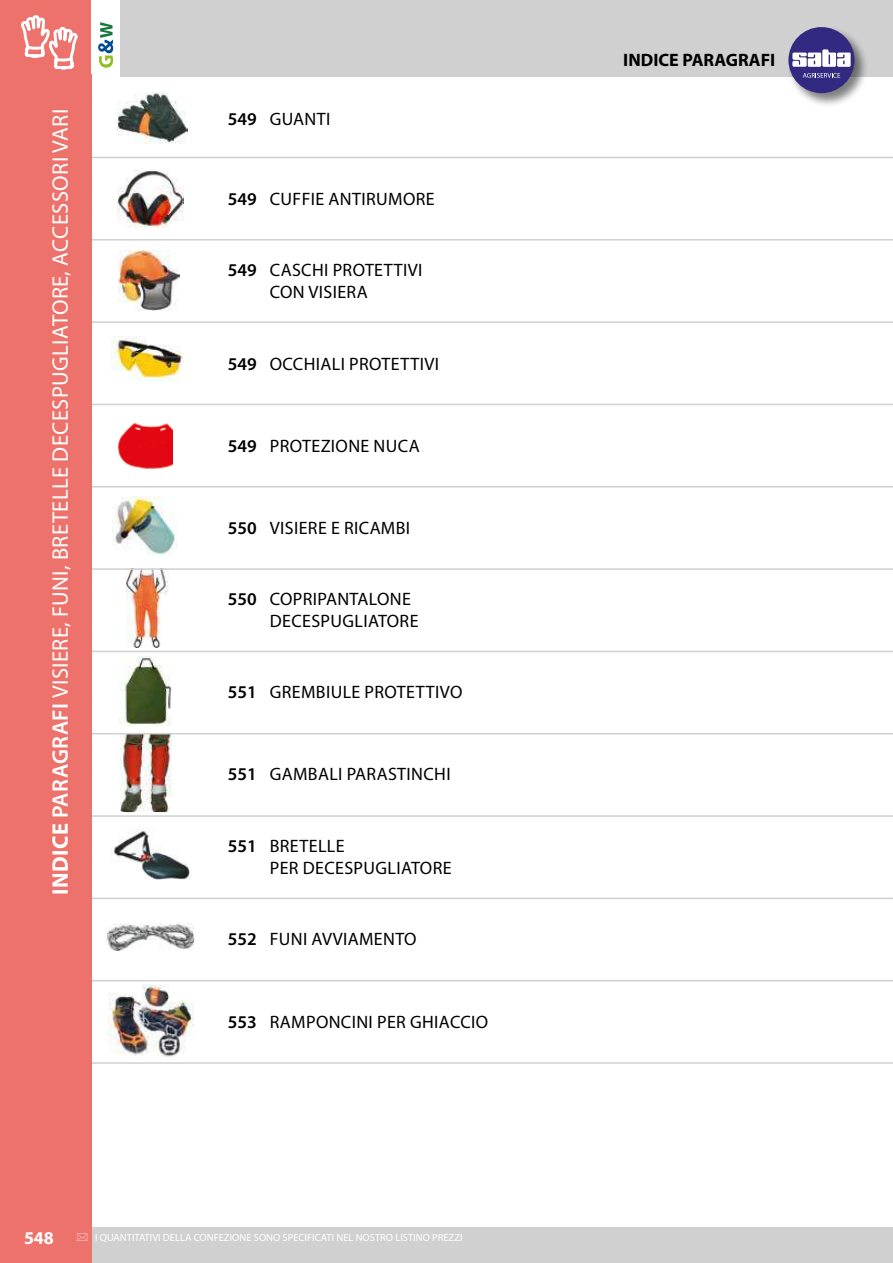
<style>
.page{position:relative;width:893px;height:1263px;background:#fff}
.page>*{position:absolute;margin:0;border:0;box-sizing:border-box;transform-origin:0 0}
.t1{font:22.5px "Myriad Pro";letter-spacing:.02em;color:#fff}
.t2{font:18px/22.5px "Myriad Pro";letter-spacing:.02em;color:#000}
.t3{font:700 18px "Myriad Pro";color:#000}
.t4{font:700 18px "Myriad Pro";color:#fff}
.t5{font:10.5px "Myriad Pro";color:#fff}
.s1{font-weight:700}
.s2{font-weight:600}
</style>
<div class="page">
<div style="left:0;top:1227px;width:893px;height:36px;background:#d0d0d0"></div>
<div style="left:0;top:0;width:893px;height:77px;background:#d0d0d0"></div>
<div style="left:0;top:0;width:91px;height:77px;background:#ee726c"></div>
<div style="left:0;top:1227px;width:91px;height:36px;background:#ee726c"></div>
<div style="left:91px;top:0;width:29px;height:77px;background:#fff"></div>
<svg style="left:98px;top:22px;width:15px;height:46px"></svg>
<svg style="left:21px;top:15px;width:57px;height:54px"></svg>
<hr style="left:91px;top:321px;width:802px;height:2px;background:#d0d0d0">
<hr style="left:91px;top:651px;width:802px;height:1px;background:#d0d0d0">
<hr style="left:91px;top:898px;width:802px;height:1px;background:#d0d0d0">
<hr style="left:91px;top:486px;width:802px;height:1px;background:#d0d0d0">
<hr style="left:91px;top:404px;width:802px;height:1px;background:#d0d0d0">
<hr style="left:91px;top:157px;width:802px;height:1px;background:#d0d0d0">
<hr style="left:91px;top:239px;width:802px;height:2px;background:#d0d0d0">
<img style="left:118px;top:93px;width:70px;height:51px">
<img style="left:117px;top:170px;width:67px;height:57px">
<img style="left:119px;top:251px;width:61px;height:60px">
<img style="left:112px;top:336px;width:71px;height:45px">
<img style="left:118px;top:422px;width:54px;height:47px">
<img style="left:126px;top:570px;width:43px;height:77px">
<img style="left:119px;top:657px;width:53px;height:68px">
<img style="left:113px;top:497px;width:63px;height:58px">
<hr style="left:91px;top:815px;width:802px;height:2px;background:#d0d0d0">
<hr style="left:91px;top:1062px;width:802px;height:2px;background:#d0d0d0">
<img style="left:114px;top:829px;width:76px;height:51px">
<img style="left:120px;top:734px;width:54px;height:78px">
<img style="left:107px;top:924px;width:87px;height:26px">
<hr style="left:91px;top:980px;width:802px;height:1px;background:#d0d0d0">
<hr style="left:91px;top:568px;width:802px;height:2px;background:#d0d0d0">
<hr style="left:91px;top:733px;width:802px;height:1px;background:#d0d0d0">
<div style="left:0;top:74px;width:91px;height:1153px;background:#ee726c"></div>
<div style="left:787px;top:25px;width:82px;height:82px;background:#000;opacity:.5"></div>
<div style="left:788px;top:27px;width:66px;height:66px;background:#322a80;border-radius:50%"></div>
<svg style="left:803px;top:73px;width:37px;height:5px"></svg>
<svg style="left:792px;top:49px;width:59px;height:18px"></svg>
<img style="left:108px;top:984px;width:85px;height:73px">
<p class="t1" style="left:46px;top:895px;width:788px;rotate:-90deg"><span class="s1">INDICE</span> <span class="s2">PARAGRAFI</span> VISIERE, FUNI, BRETELLE DECESPUGLIATORE, ACCESSORI VARI</p>
<p class="t2" style="left:228px;top:107px;width:104px"><span class="s2">549</span> GUANTI</p>
<p class="t2" style="left:228px;top:187px;width:208px"><span class="s2">549</span> CUFFIE ANTIRUMORE</p>
<p class="t2" style="left:270px;top:258px;width:154px;text-indent:-42px"><span class="s2">549</span> CASCHI PROTETTIVI<br>CON VISIERA</p>
<p class="t2" style="left:228px;top:352px;width:213px"><span class="s2">549</span> OCCHIALI PROTETTIVI</p>
<p class="t2" style="left:228px;top:434px;width:193px"><span class="s2">549</span> PROTEZIONE NUCA</p>
<p class="t2" style="left:228px;top:517px;width:184px"><span class="s2">550</span> VISIERE E RICAMBI</p>
<p class="t2" style="left:270px;top:587px;width:150px;text-indent:-42px"><span class="s2">550</span> COPRIPANTALONE<br>DECESPUGLIATORE</p>
<p class="t2" style="left:228px;top:680px;width:236px"><span class="s2">551</span> GREMBIULE PROTETTIVO</p>
<p class="t2" style="left:228px;top:762px;width:224px"><span class="s2">551</span> GAMBALI PARASTINCHI</p>
<p class="t2" style="left:270px;top:834px;width:183px;text-indent:-42px"><span class="s2">551</span> BRETELLE<br>PER DECESPUGLIATORE</p>
<p class="t2" style="left:228px;top:927px;width:190px"><span class="s2">552</span> FUNI AVVIAMENTO</p>
<p class="t2" style="left:228px;top:1010px;width:262px"><span class="s2">553</span> RAMPONCINI PER GHIACCIO</p>
<p class="t4" style="left:24px;top:1226px;width:31px">548</p>
<p class="t5" style="left:95px;top:1231px;width:369px">I QUANTITATIVI DELLA CONFEZIONE SONO SPECIFICATI NEL NOSTRO LISTINO PREZZI</p>
<p class="t3" style="left:623px;top:49px;width:154px">INDICE PARAGRAFI</p>
</div>
